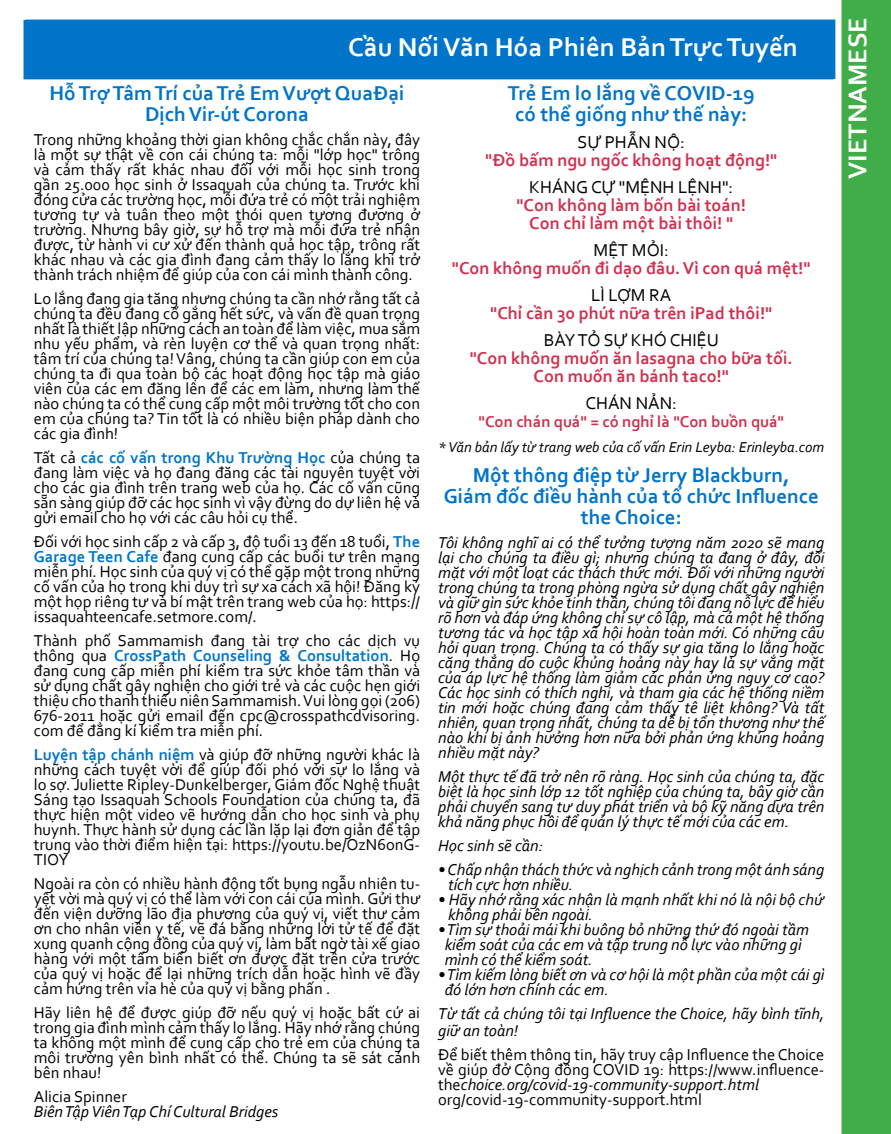
<style>
.page{position:relative;width:891px;height:1134px;background:#fff}
.page>*{position:absolute;margin:0;border:0;box-sizing:border-box;transform-origin:0 0}
.t1{font:700 27px "Corbel";color:#fff}
.t2{font:700 21px/21px "Corbel";color:#0074c8;text-align:center}
.t3{font:700 18px/18px "Corbel";color:#d22f4d;text-align:center}
.t4{font:18px "Corbel";color:#000}
.t5{font:16.5px/15px "Corbel";color:#000;text-align:justify}
.t6{font:italic 16.5px/15px "Corbel";color:#000}
.t7{font:700 16.5px "Corbel";color:#d22f4d}
.t8{font:italic 15px "Corbel";color:#000}
.s1{font-size:30px}
.s2{font-weight:700;color:#0074c8}
.s3{font-style:italic}
</style>
<div class="page">
<div style="left:842px;top:0;width:49px;height:1134px;background:#41ad49"></div>
<div style="left:24px;top:20px;width:810px;height:59px;background:#0074c8"></div>
<h1 class="t1" style="left:348px;top:31px;width:451px">Cầu Nối Văn Hóa Phiên Bản Trực Tuyến</h1>
<h1 class="t1" style="left:440px;top:30px;width:344px">Cultural Bridges O line Editio</h1>
<h1 class="t1" style="left:656px;top:32px;width:159px">April 6, <span class="s1">2020</span>)</h1>
<h1 class="t1" style="left:660px;top:33px;width:159px">April 6, <span class="s1">2020</span>)</h1>
<h1 class="t1" style="left:393px;top:33px;width:422px">IMPORTANT ISD ANNOUNCEMENT</h1>
<h1 class="t1" style="left:222px;top:35px;width:436px">IMPORTANT ISD ANNOUNCEMENT (</h1>
<h1 class="t1" style="left:226px;top:36px;width:436px">IMPORTANT ISD ANNOUNCEMENT (</h1>
<p class="t2" style="left:50px;top:82px;width:356px">Hỗ Trợ Tâm Trí của Trẻ Em Vượt QuaĐại<br>Dịch Vir-út Corona</p>
<p class="t5" style="left:34px;top:132px;width:388px">Trong những khoảng thời gian không chắc chắn này, đây là một sự thật về con cái chúng ta: mỗi "lớp học" trông và cảm thấy rất khác nhau đối với mỗi học sinh trong gần 25.000 học sinh ở Issaquah của chúng ta. Trước khi đóng cửa các trường học, mỗi đứa trẻ có một trải nghiệm tương tự và tuân theo một thói quen tương đương ở trường. Nhưng bây giờ, sự hỗ trợ mà mỗi đứa trẻ nhận được, từ hành vi cư xử đến thành quả học tập, trông rất khác nhau và các gia đình đang cảm thấy lo lắng khi trở thành trách nhiệm để giúp của con cái mình thành công.</p>
<p class="t5" style="left:34px;top:291px;width:388px">Lo lắng đang gia tăng nhưng chúng ta cần nhớ rằng tất cả chúng ta đều đang cố gắng hết sức, và vấn đề quan trọng nhất là thiết lập những cách an toàn để làm việc, mua sắm nhu yếu phẩm, và rèn luyện cơ thể và quan trọng nhất: tâm trí của chúng ta! Vâng, chúng ta cần giúp con em của chúng ta đi qua toàn bộ các hoạt động học tập mà giáo viên của các em đăng lên để các em làm, nhưng làm thế nào chúng ta có thể cung cấp một môi trường tốt cho con em của chúng ta? Tin tốt là có nhiều biện pháp dành cho các gia đình!</p>
<p class="t5" style="left:34px;top:450px;width:388px">Tất cả <span class="s2">các cố vấn trong Khu Trường Học</span> của chúng ta đang làm việc và họ đang đăng các tài nguyên tuyệt vời cho các gia đình trên trang web của họ. Các cố vấn cũng sẵn sàng giúp đỡ các học sinh vì vậy đừng do dự liên hệ và gửi email cho họ với các câu hỏi cụ thể.</p>
<p class="t5" style="left:34px;top:534px;width:388px">Đối với học sinh cấp 2 và cấp 3, độ tuổi 13 đến 18 tuổi, <span class="s2">The Garage Teen Cafe</span> đang cung cấp các buổi tư trên mạng miễn phí. Học sinh của quý vị có thể gặp một trong những cố vấn của họ trong khi duy trì sự xa cách xã hội! Đăng ký một họp riêng tư và bí mật trên trang web của họ: https:// issaquahteencafe.setmore.com/.</p>
<p class="t5" style="left:34px;top:633px;width:388px">Thành phố Sammamish đang tài trợ cho các dịch vụ thông qua <span class="s2">CrossPath Counseling &amp; Consultation</span>. Họ đang cung cấp miễn phí kiểm tra sức khỏe tâm thần và sử dụng chất gây nghiện cho giới trẻ và các cuộc hẹn giới thiệu cho thanh thiếu niên Sammamish. Vui lòng gọi (206)<br>676-2011 hoặc gửi email đến cpc@crosspathcdvisoring. com để đẳng kí kiểm tra miễn phí.</p>
<p class="t5" style="left:34px;top:747px;width:388px"><span class="s2">Luyện tập chánh niệm</span> và giúp đỡ những người khác là những cách tuyệt vời để giúp đối phó với sự lo lắng và lo sợ. Juliette Ripley-Dunkelberger, Giám đốc Nghệ thuật Sáng tạo Issaquah Schools Foundation của chúng ta, đã thực hiện một video vẽ hướng dẫn cho học sinh và phụ huynh. Thực hành sử dụng các lần lặp lại đơn giản để tập trung vào thời điểm hiện tại: https://youtu.be/OzN6onG-TIOY</p>
<p class="t5" style="left:34px;top:876px;width:388px">Ngoài ra còn có nhiều hành động tốt bụng ngẫu nhiên tu&shy;yệt vời mà quý vị có thể làm với con cái của mình. Gửi thư đến viện dưỡng lão địa phương của quý vị, viết thư cảm ơn cho nhân viên y tế, vẽ đá bằng những lời tử tế để đặt xung quanh cộng đồng của quý vị, làm bất ngờ tài xế giao hàng với một tấm biển biết ơn được đặt trên cửa trước của quý vị hoặc để lại những trích dẫn hoặc hình vẽ đầy cảm hứng trên vỉa hè của quý vị bằng phấn .</p>
<p class="t5" style="left:34px;top:1005px;width:388px">Hãy liên hệ để được giúp đỡ nếu quý vị hoặc bất cứ ai trong gia đình mình cảm thấy lo lắng. Hãy nhớ rằng chúng ta không một mình để cung cấp cho trẻ em của chúng ta môi trường yên bình nhất có thể. Chúng ta sẽ sát cánh bên nhau!</p>
<p class="t5" style="left:34px;top:1089px;width:95px">Alicia Spinner</p>
<p class="t6" style="left:34px;top:1104px;width:246px">Biên Tập Viên Tạp Chí Cultural Bridges</p>
<p class="t2" style="left:508px;top:82px;width:248px">Trẻ Em lo lắng về COVID-19 có thể giống như thế này:</p>
<p class="t4" style="left:578px;top:131px;width:109px">SỰ PHẪN NỘ:</p>
<p class="t3" style="left:485px;top:150px;width:294px">"Đồ bấm ngu ngốc không hoạt động!"</p>
<p class="t4" style="left:529px;top:176px;width:206px">KHÁNG CỰ "MỆNH LỆNH":</p>
<p class="t3" style="left:517px;top:195px;width:231px">"Con không làm bốn bài toán!<br>Con chỉ làm một bài thôi! "</p>
<p class="t4" style="left:594px;top:239px;width:77px">MỆT MỎI:</p>
<p class="t3" style="left:452px;top:258px;width:360px">"Con không muốn đi dạo đâu. Vì con quá mệt!"</p>
<p class="t4" style="left:591px;top:284px;width:82px">LÌ LỢM RA</p>
<p class="t3" style="left:490px;top:303px;width:284px">"Chỉ cần 30 phút nữa trên iPad thôi!"</p>
<p class="t4" style="left:544px;top:329px;width:177px">BÀY TỎ SỰ KHÓ CHIỆU</p>
<p class="t3" style="left:470px;top:348px;width:324px">"Con không muốn ăn lasagna cho bữa tối.<br>Con muốn ăn bánh taco!"</p>
<p class="t4" style="left:586px;top:392px;width:93px">CHÁN NẢN:</p>
<p class="t7" style="left:479px;top:411px;width:307px">"Con chán quá" = có nghỉ là "Con buồn quá"</p>
<p class="t8" style="left:438px;top:438px;width:388px">* Văn bản lấy từ trang web của cố vấn Erin Leyba: Erinleyba.com</p>
<p class="t2" style="left:444px;top:464px;width:376px">Một thông điệp từ Jerry Blackburn,<br>Giám đốc điều hành của tổ chức Influence the Choice:</p>
<p class="t6" style="left:438px;top:535px;width:388px;text-align:justify">Tôi không nghĩ ai có thể tưởng tượng năm 2020 sẽ mang lại cho chúng ta điều gì; nhưng chúng ta đang ở đây, đối mặt với một loạt các thách thức mới. Đối với những người trong chúng ta trong phòng ngừa sử dụng chất gây nghiện và giữ gìn sức khỏe tinh thần, chúng tôi đang nỗ lực để hiểu rõ hơn và đáp ứng không chỉ sự cô lập, mà cả một hệ thống tương tác và học tập xã hội hoàn toàn mới. Có những câu hỏi quan trọng. Chúng ta có thấy sự gia tăng lo lắng hoặc căng thẳng do cuộc khủng hoảng này hay là sự vắng mặt của áp lực hệ thống làm giảm các phản ứng nguy cơ cao?<br>Các học sinh có thích nghi, và tham gia các hệ thống niềm tin mới hoặc chúng đang cảm thấy tê liệt không? Và tất nhiên, quan trọng nhất, chúng ta dễ bị tổn thương như thế nào khi bị ảnh hưởng hơn nữa bởi phản ứng khủng hoảng nhiều mặt này?</p>
<p class="t6" style="left:438px;top:769px;width:388px;text-align:justify">Một thực tế đã trở nên rõ ràng. Học sinh của chúng ta, đặc biệt là học sinh lớp 12 tốt nghiệp của chúng ta, bây giờ cần phải chuyển sang tư duy phát triển và bộ kỹ năng dựa trên khả năng phục hồi để quản lý thực tế mới của các em.</p>
<p class="t6" style="left:438px;top:838px;width:107px">Học sinh sẽ cần:</p>
<p class="t6" style="left:448px;top:862px;width:378px;text-indent:-10px">• Chấp nhận thách thức và nghịch cảnh trong một ánh sáng tích cực hơn nhiều.</p>
<p class="t6" style="left:448px;top:892px;width:378px;text-indent:-10px">• Hãy nhớ rằng xác nhận là mạnh nhất khi nó là nội bộ chứ không phải bên ngoài.</p>
<p class="t6" style="left:445px;top:922px;width:366px;text-indent:-7px">• Tìm sự thoải mái khi buông bỏ những thứ đó ngoài tầm kiểm soát của các em và tập trung nỗ lực vào những gì mình có thể kiểm soát.</p>
<p class="t6" style="left:445px;top:967px;width:381px;text-indent:-7px">• Tìm kiếm lòng biết ơn và cơ hội là một phần của một cái gì đó lớn hơn chính các em.</p>
<p class="t6" style="left:438px;top:1005px;width:388px;line-height:16.5px">Từ tất cả chúng tôi tại Influence the Choice, hãy bình tĩnh, giữ an toàn!</p>
<p class="t5" style="left:438px;top:1047px;width:388px;text-align:left">Để biết thêm thông tin, hãy truy cập Influence the Choice về giúp đở Cộng đồng COVID 19: https://www.influence&shy;the<span class="s3">choice.org/covid-19-community-support.html </span>org/covid-19-community-support.html</p>
<h1 class="t1" style="left:841px;top:179px;width:163px;rotate:-90deg">VIETNAMESE</h1>
</div>
